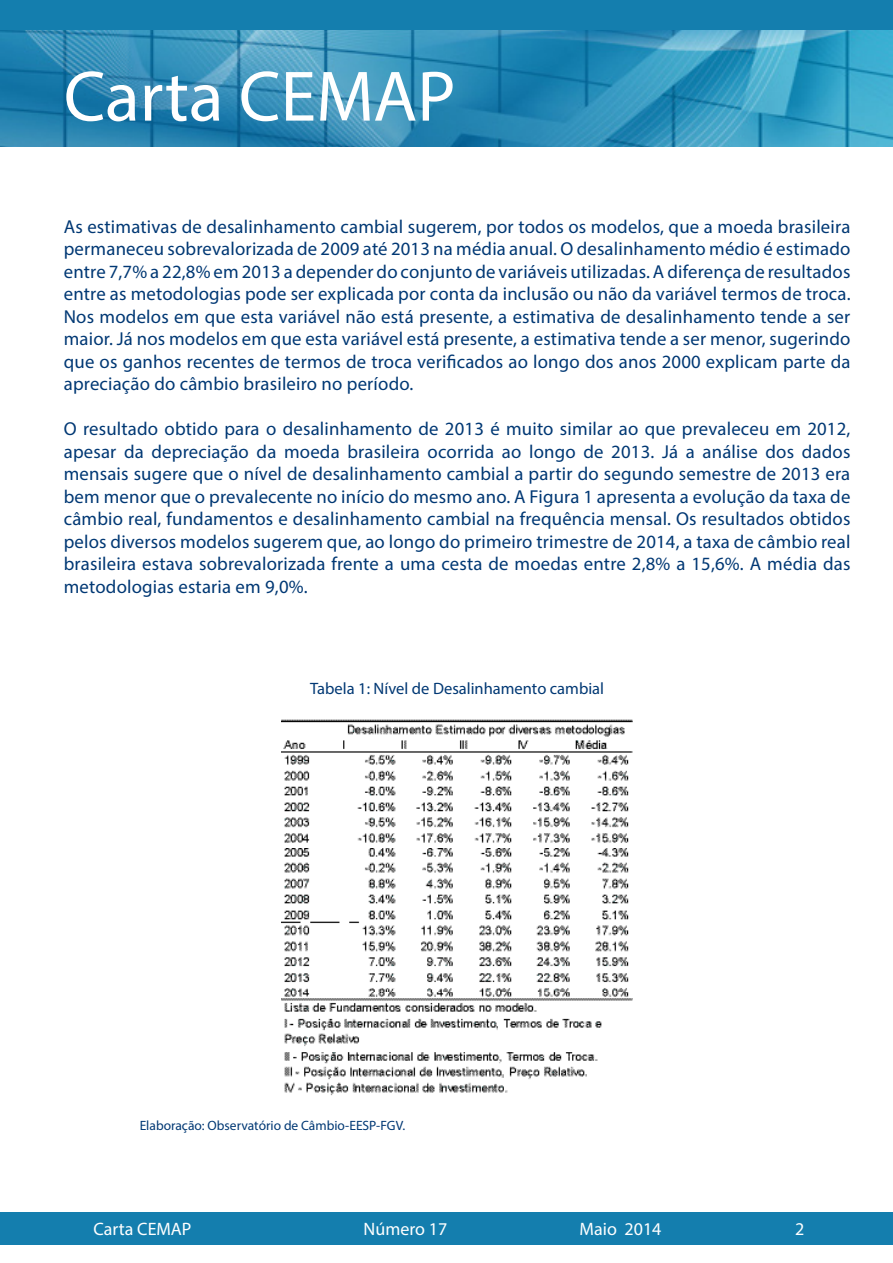
<style>
.page{position:relative;width:893px;height:1263px;background:#fff}
.page>*{position:absolute;margin:0;border:0;box-sizing:border-box;transform-origin:0 0}
.t1{font:72px "Myriad Pro";color:#fff}
.t2{font:18.75px/22.5px "Myriad Pro";letter-spacing:.01em;color:#013874;text-align:justify}
.t3{font:18px "Myriad Pro";color:#fff}
.t4{font:16.5px "Myriad Pro";color:#013874}
.t5{font:13.5px "Myriad Pro";color:#013874}
</style>
<div class="page">
<img style="left:0;top:30px;width:893px;height:116px">
<div style="left:0;top:0;width:893px;height:30px;background:#147eae"></div>
<div style="left:0;top:1213px;width:893px;height:32px;background:#147eae"></div>
<img style="left:282px;top:719px;width:351px;height:377px">
<h1 class="t1" style="left:64px;top:52px;width:393px">Carta CEMAP</h1>
<p class="t2" style="left:64px;top:215px;width:788px">As estimativas de desalinhamento cambial sugerem, por todos os modelos, que a moeda brasileira permaneceu sobrevalorizada de 2009 até 2013 na média anual. O desalinhamento médio é estimado entre 7,7% a 22,8% em 2013 a depender do conjunto de variáveis utilizadas. A diferença de resultados entre as metodologias pode ser explicada por conta da inclusão ou não da variável termos de troca.<br>Nos modelos em que esta variável não está presente, a estimativa de desalinhamento tende a ser maior. Já nos modelos em que esta variável está presente, a estimativa tende a ser menor, sugerindo que os ganhos recentes de termos de troca verificados ao longo dos anos 2000 explicam parte da apreciação do câmbio brasileiro no período.</p>
<p class="t2" style="left:64px;top:418px;width:788px">O resultado obtido para o desalinhamento de 2013 é muito similar ao que prevaleceu em 2012, apesar da depreciação da moeda brasileira ocorrida ao longo de 2013. Já a análise dos dados mensais sugere que o nível de desalinhamento cambial a partir do segundo semestre de 2013 era bem menor que o prevalecente no início do mesmo ano. A Figura 1 apresenta a evolução da taxa de câmbio real, fundamentos e desalinhamento cambial na frequência mensal. Os resultados obtidos pelos diversos modelos sugerem que, ao longo do primeiro trimestre de 2014, a taxa de câmbio real brasileira estava sobrevalorizada frente a uma cesta de moedas entre 2,8% a 15,6%. A média das metodologias estaria em 9,0%.</p>
<p class="t4" style="left:310px;top:678px;width:295px">Tabela 1: Nível de Desalinhamento cambial</p>
<p class="t5" style="left:140px;top:1117px;width:267px">Elaboração: Observatório de Câmbio-EESP-FGV.</p>
<p class="t3" style="left:94px;top:1218px;width:99px">Carta CEMAP</p>
<p class="t3" style="left:364px;top:1218px;width:85px">Número 17</p>
<p class="t3" style="left:580px;top:1218px;width:83px">Maio 2014</p>
<p class="t3" style="left:795px;top:1218px;width:11px">2</p>
</div>
